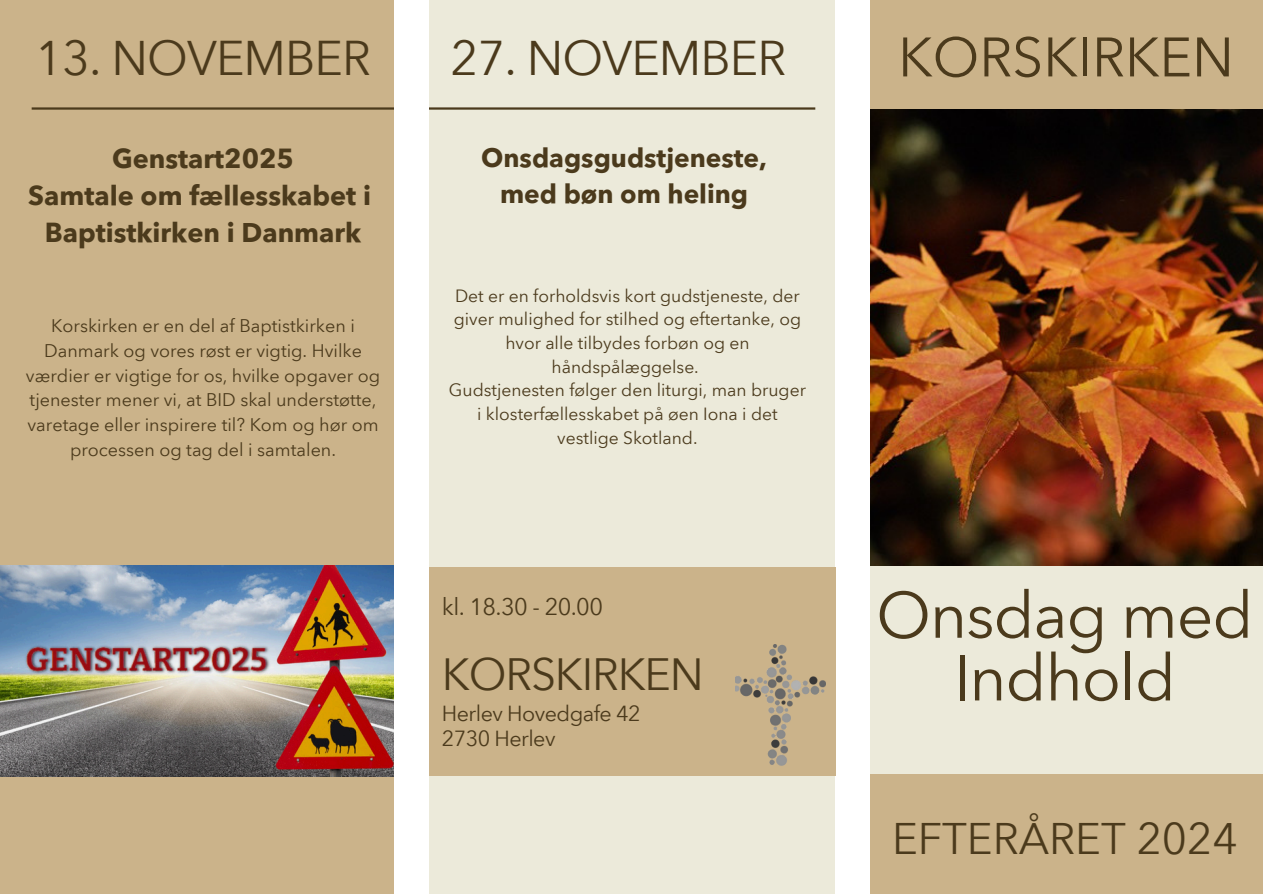
<style>
.page{position:relative;width:1263px;height:894px;background:#fff}
.page>*{position:absolute;margin:0;border:0;box-sizing:border-box;transform-origin:0 0}
.t1{font:64.65px/62.7px "Avenir Next Arabic";letter-spacing:-.02em;color:#4b3a1c;text-align:center}
.t2{font:54.9px "Avenir Next Arabic";color:#4b3a1c}
.t3{font:48px "Avenir Next Arabic";letter-spacing:-.02em;color:#4b3a1c}
.t4{font:44.55px "Avenir Next Arabic";letter-spacing:-.025em;color:#4b3a1c}
.t5{font:43.5px "Avenir Next Arabic";color:#4b3a1c}
.t6{font:700 27px/37.2px "Avenir Next Arabic";color:#4b3a1c;text-align:center}
.t7{font:700 26.25px/36px "Avenir Next Arabic";color:#4b3a1c;text-align:center}
.t8{font:23.55px "Avenir Next Arabic";letter-spacing:-.025em;color:#4b3a1c}
.t9{font:21.45px/24.8px "Avenir Next Arabic";letter-spacing:-.025em;color:#4b3a1c}
.t10{font:18px/24.8px "Avenir Next Arabic";color:#4b3a1c;text-align:center}
.t11{font:17.4px/23.7px "Avenir Next Arabic";color:#4b3a1c;text-align:center}
</style>
<div class="page">
<div style="left:0;top:0;width:1263px;height:893px;background:#eceada"></div>
<img style="left:869px;top:123px;width:394px;height:442px">
<hr style="left:32px;top:107px;width:783px;height:3px;background:#4b3a1c">
<div style="left:835px;top:0;width:34px;height:893px;background:#fff"></div>
<div style="left:395px;top:0;width:34px;height:893px;background:#fff"></div>
<div style="left:869px;top:774px;width:394px;height:119px;background:#cbb38a"></div>
<img style="left:429px;top:109px;width:386px;height:1px">
<img style="left:869px;top:0;width:394px;height:123px">
<div style="left:429px;top:568px;width:406px;height:208px;background:#cbb38a"></div>
<img style="left:0;top:0;width:395px;height:893px">
<h4 class="t3" style="left:35px;top:30px;width:337px">13. NOVEMBER</h4>
<h3 class="t3" style="left:451px;top:30px;width:337px">27. NOVEMBER</h3>
<p class="t6" style="left:28px;top:140px;width:344px">Genstart2025<br>Samtale om fællesskabet i<br>Baptistkirken i Danmark</p>
<p class="t10" style="left:26px;top:313px;width:356px">Korskirken er en del af Baptistkirken i Danmark og vores røst er vigtig. Hvilke værdier er vigtige for os, hvilke opgaver og tjenester mener vi, at BID skal understøtte, varetage eller inspirere til? Kom og hør om processen og tag del i samtalen.</p>
<h5 class="t7" style="left:481px;top:139px;width:287px">Onsdagsgudstjeneste, med bøn om heling</h5>
<p class="t11" style="left:454px;top:284px;width:349px">Det er en forholdsvis kort gudstjeneste, der giver mulighed for stilhed og eftertanke, og hvor alle tilbydes forbøn og en håndspålæggelse.</p>
<h2 class="t11" style="left:449px;top:378px;width:358px">Gudstjenesten følger den liturgi, man bruger i klosterfællesskabet på øen Iona i det vestlige Skotland.</h2>
<p class="t8" style="left:442px;top:592px;width:163px">kl. 18.30 - 20.00</p>
<h1 class="t4" style="left:442px;top:648px;width:263px">KORSKIRKEN</h1>
<h1 class="t9" style="left:442px;top:701px;width:200px">Herlev Hovedgafe 42<br>2730 Herlev</h1>
<h3 class="t2" style="left:898px;top:25px;width:337px">KORSKIRKEN</h3>
<p class="t1" style="left:876px;top:584px;width:379px">Onsdag med<br>Indhold</p>
<p class="t5" style="left:892px;top:813px;width:347px">EFTERÅRET 2024</p>
</div>
